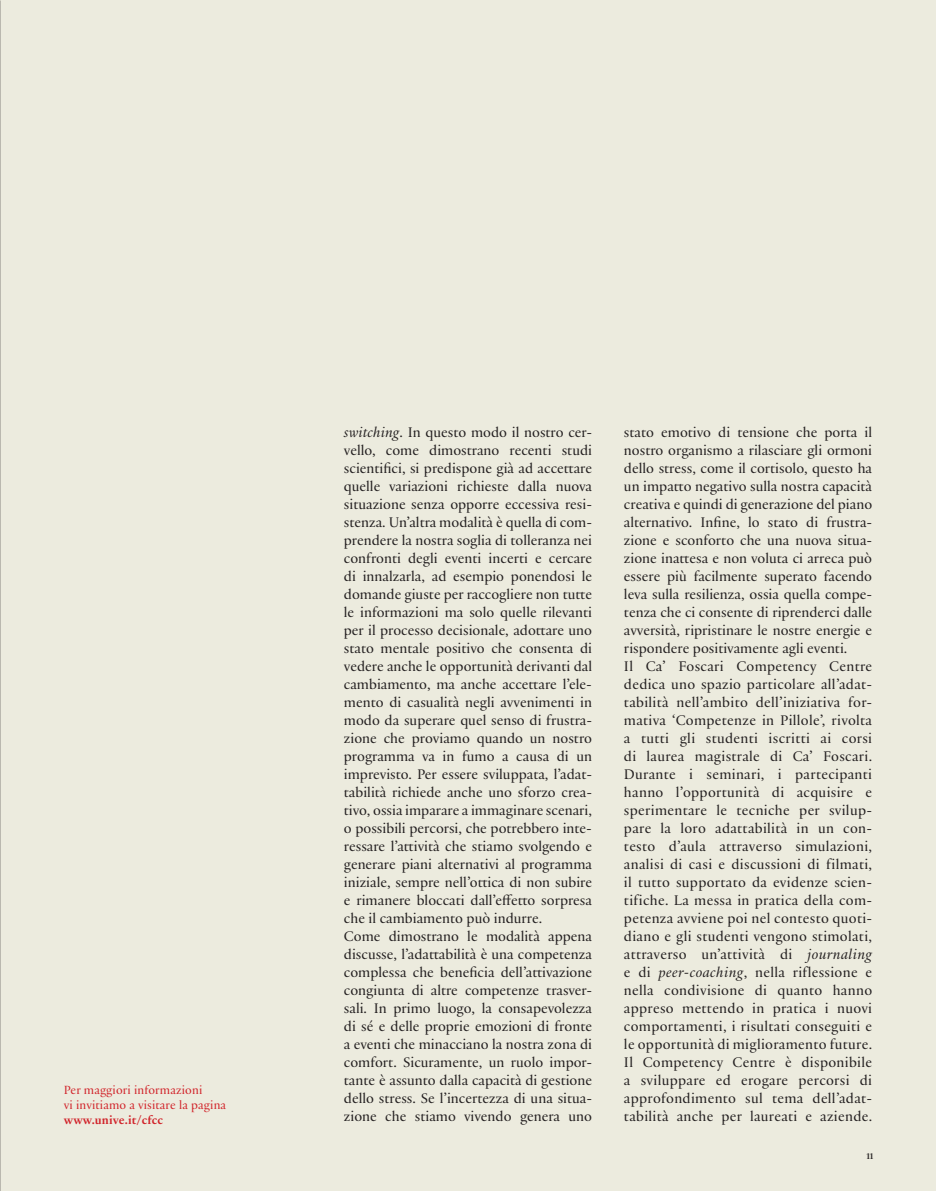
<style>
.page{position:relative;width:936px;height:1191px;background:#fff}
.page>*{position:absolute;margin:0;border:0;box-sizing:border-box;transform-origin:0 0}
.t1{font:15px/18px "Practice";color:#231f20}
.t2{font:15px/18px "Practice";letter-spacing:.02em;color:#231f20}
.t3{font:12.75px/15.3px "Practice";letter-spacing:.01em;color:#d1232a}
.t4{font:700 12.75px "Practice";letter-spacing:.01em;color:#d1232a}
.t5{font:700 9px "Practice";color:#231f20}
.s1{font-family:"Practice Regular Ita"}
</style>
<div class="page">
<div style="left:0;top:0;width:935px;height:1191px;background:#ecebde"></div>
<p class="t3" style="left:64px;top:1081px;width:164px">Per maggiori informazioni<br>vi invitiamo a visitare la pagina</p>
<p class="t4" style="left:64px;top:1111px;width:101px">www.unive.it/cfcc</p>
<p class="t1" style="left:344px;top:422px;width:250px"><span class="s1">switching</span>. In questo modo il nostro cer&shy;vello, come dimostrano recenti studi scientifici, si predispone già ad accettare quelle variazioni richieste dalla nuova situazione senza opporre eccessiva resi&shy;stenza. Un’altra modalità è quella di com&shy;prendere la nostra soglia di tolleranza nei confronti degli eventi incerti e cercare di innalzarla, ad esempio ponendosi le domande giuste per raccogliere non tutte le informazioni ma solo quelle rilevanti per il processo decisionale, adottare uno stato mentale positivo che consenta di vedere anche le opportunità derivanti dal cambiamento, ma anche accettare l’ele&shy;mento di casualità negli avvenimenti in modo da superare quel senso di frustra&shy;zione che proviamo quando un nostro programma va in fumo a causa di un imprevisto. Per essere sviluppata, l’adat&shy;tabilità richiede anche uno sforzo crea&shy;tivo, ossia imparare a immaginare scenari, o possibili percorsi, che potrebbero inte&shy;ressare l’attività che stiamo svolgendo e generare piani alternativi al programma iniziale, sempre nell’ottica di non subire e rimanere bloccati dall’effetto sorpresa che il cambiamento può indurre.<br>Come dimostrano le modalità appena discusse, l’adattabilità è una competenza complessa che beneficia dell’attivazione congiunta di altre competenze trasver&shy;sali. In primo luogo, la consapevolezza di sé e delle proprie emozioni di fronte a eventi che minacciano la nostra zona di comfort. Sicuramente, un ruolo impor&shy;tante è assunto dalla capacità di gestione dello stress. Se l’incertezza di una situa&shy;zione che stiamo vivendo genera uno</p>
<p class="t2" style="left:624px;top:422px;width:250px">stato emotivo di tensione che porta il nostro organismo a rilasciare gli ormoni dello stress, come il cortisolo, questo ha un impatto negativo sulla nostra capacità creativa e quindi di generazione del piano alternativo. Infine, lo stato di frustra&shy;zione e sconforto che una nuova situa&shy;zione inattesa e non voluta ci arreca può essere più facilmente superato facendo leva sulla resilienza, ossia quella compe&shy;tenza che ci consente di riprenderci dalle avversità, ripristinare le nostre energie e rispondere positivamente agli eventi.<br>Il Ca’ Foscari Competency Centre dedica uno spazio particolare all’adat&shy;tabilità nell’ambito dell’iniziativa for&shy;mativa ‘Competenze in Pillole’, rivolta a tutti gli studenti iscritti ai corsi di laurea magistrale di Ca’ Foscari.<br>Durante i seminari, i partecipanti hanno l’opportunità di acquisire e sperimentare le tecniche per svilup&shy;pare la loro adattabilità in un con&shy;testo d’aula attraverso simulazioni, analisi di casi e discussioni di filmati, il tutto supportato da evidenze scien&shy;tifiche. La messa in pratica della com&shy;petenza avviene poi nel contesto quoti&shy;diano e gli studenti vengono stimolati, attraverso un’attività di <span class="s1">journaling </span>e di <span class="s1">peer-coaching</span>, nella riflessione e nella condivisione di quanto hanno appreso mettendo in pratica i nuovi comportamenti, i risultati conseguiti e le opportunità di miglioramento future.<br>Il Competency Centre è disponibile a sviluppare ed erogare percorsi di approfondimento sul tema dell’adat&shy;tabilità anche per laureati e aziende.</p>
<p class="t5" style="left:866px;top:1149px;width:9px">11</p>
</div>
